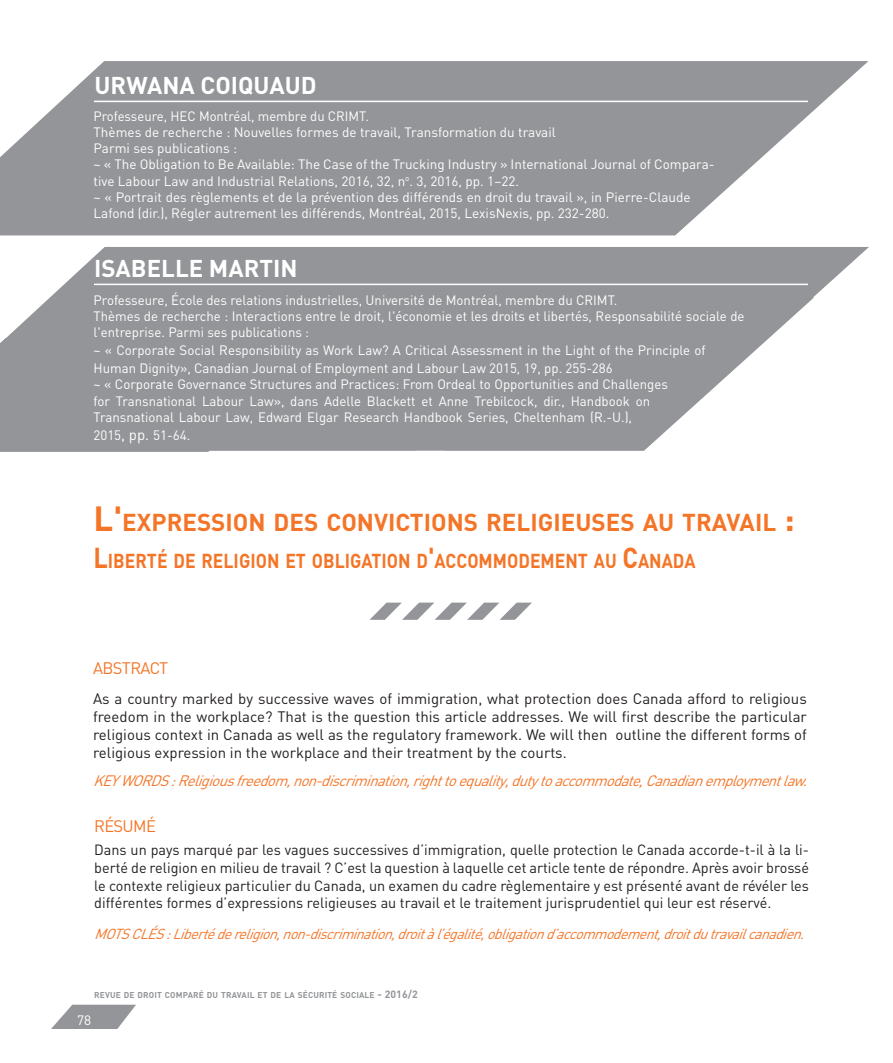
<style>
.page{position:relative;width:893px;height:1063px;background:#fff}
.page>*{position:absolute;margin:0;border:0;box-sizing:border-box;transform-origin:0 0}
.t1{font:700 24.15px "DIN";color:#f47527}
.t2{font:700 24px "DIN";color:#fff}
.t3{font:700 19.95px "DIN";color:#f47527;scale:.88 1}
.t4{font:16.5px "DIN";letter-spacing:-.04em;color:#f47527}
.t5{font:15px/18px "DIN";color:#231f20;text-align:justify}
.t6{font:italic 15px "DIN";color:#f47527}
.t7{font:14.7px/17.7px "DIN";color:#231f20;text-align:justify}
.t8{font:italic 14.4px "DIN";color:#f47527}
.t9{font:13.5px/16.2px "DIN";color:#fff}
.t10{font:700 8.4px "DIN";letter-spacing:.015em;color:#939598}
.s1{font-size:15px}
.s2{font-size:34.5px}
.s3{font-size:28.5px}
.s4{font-size:14.55px}
.s5{font-size:10.5px}
</style>
<div class="page">
<div style="left:0;top:421px;width:677px;height:30px;background:#939598"></div>
<svg style="left:51px;top:1005px;width:85px;height:24px"></svg>
<svg style="left:0;top:61px;width:868px;height:174px;background:#a2a4a7"></svg>
<hr style="left:94px;top:101px;width:714px;height:1px;background:#fff">
<svg style="left:369px;top:603px;width:163px;height:17px"></svg>
<svg style="left:0;top:247px;width:869px;height:174px;background:#a2a4a7"></svg>
<svg style="left:0;top:451px;width:209px;height:1px"></svg>
<hr style="left:94px;top:284px;width:714px;height:1px;background:#fff">
<h2 class="t2" style="left:95px;top:69px;width:224px">URWANA COIQUAUD</h2>
<p class="t9" style="left:94px;top:108px;width:623px">Professeure, HEC Montréal, membre du CRIMT.<br>Thèmes de recherche : Nouvelles formes de travail, Transformation du travail<br>Parmi ses publications :<br>~ « The Obligation to Be Available: The Case of the Trucking Industry » International Journal of Compara&shy;tive Labour Law and Industrial Relations, 2016, 32, n<sup>o</sup>. 3, 2016, pp. 1–22.<br>~ « Portrait des règlements et de la prévention des différends en droit du travail », in Pierre-Claude Lafond (dir.), Régler autrement les différends, Montréal, 2015, LexisNexis, pp. 232-280.</p>
<h2 class="t2" style="left:94px;top:253px;width:205px">ISABELLE MARTIN</h2>
<p class="t9" style="left:94px;top:291px;width:652px">Professeure, École des relations industrielles, Université de Montréal, membre du CRIMT.<br>Thèmes de recherche : Interactions entre le droit, l'économie et les droits et libertés, Responsabilité sociale de l'entreprise. Parmi ses publications :</p>
<p class="t9" style="left:94px;top:341px;width:614px;line-height:18px">~ « Corporate Social Responsibility as Work Law? A Critical Assessment in the Light of the Principle of<br>Human Dignity», Canadian Journal of Employment and Labour Law 2015, 19, pp. 255-286</p>
<p class="t9" style="left:94px;top:376px;width:576px">~ « Corporate Governance Structures and Practices: From Ordeal to Opportunities and Challenges for Transnational Labour Law», dans Adelle Blackett et Anne Trebilcock, dir., Handbook on<br>Transnational Labour Law, Edward Elgar Research Handbook Series, Cheltenham (R.-U.),</p>
<p class="t9" style="left:94px;top:426px;width:99px">2015<span class="s1">, pp.</span> 51-64.</p>
<h1 class="t1" style="left:94px;top:506px;width:703px"><span class="s2">L'</span>EXPRESSION DES CONVICTIONS RELIGIEUSES AU TRAVAIL <span class="s2">:</span></h1>
<h3 class="t3" style="left:94px;top:548px;width:686px"><span class="s3">L</span>IBERTÉ DE RELIGION ET OBLIGATION D<span class="s3">'</span>ACCOMMODEMENT AU <span class="s3">C</span>ANADA</h3>
<p class="t4" style="left:93px;top:657px;width:77px">ABSTRACT</p>
<p class="t5" style="left:93px;top:689px;width:715px">As a country marked by successive waves of immigration, what protection does Canada afford to religious freedom in the workplace? That is the question this article addresses. We will first describe the particular religious context in Canada as well as the regulatory framework. We will then outline the different forms of religious expression in the workplace and their treatment by the courts.</p>
<p class="t6" style="left:93px;top:771px;width:722px">KEYWORDS :Religiousfreedom,non-discrimination,righttoequality,dutytoaccommodate,Canadianemploymentlaw.</p>
<p class="t4" style="left:94px;top:816px;width:63px">RÉSUMÉ</p>
<p class="t7" style="left:94px;top:841px;width:716px">Dans un pays marqué par les vagues successives d’immigration, quelle protection le Canada accorde-t-il à la li&shy;berté de religion en milieu de travail ? C’est la question à laquelle cet article tente de répondre. Après avoir brossé le contexte religieux particulier du Canada, un examen du cadre règlementaire y est présenté avant de révéler les différentes formes d’expressions religieuses au travail et le traitement jurisprudentiel qui leur est réservé.</p>
<p class="t8" style="left:94px;top:924px;width:717px">MOTSCLÉS :Libertédereligion,non-discrimination,droitàl’égalité,obligationd’accommodement,droitdutravailcana<span class="s4">dien.</span></p>
<p class="t10" style="left:94px;top:989px;width:325px">REVUE DE DROIT COMPARÉ DU TRAVAIL ET DE LA SÉCURITÉ SOCIALE <span class="s5">- 2016/2</span></p>
<p class="t9" style="left:77px;top:1012px;width:16px">78</p>
</div>
